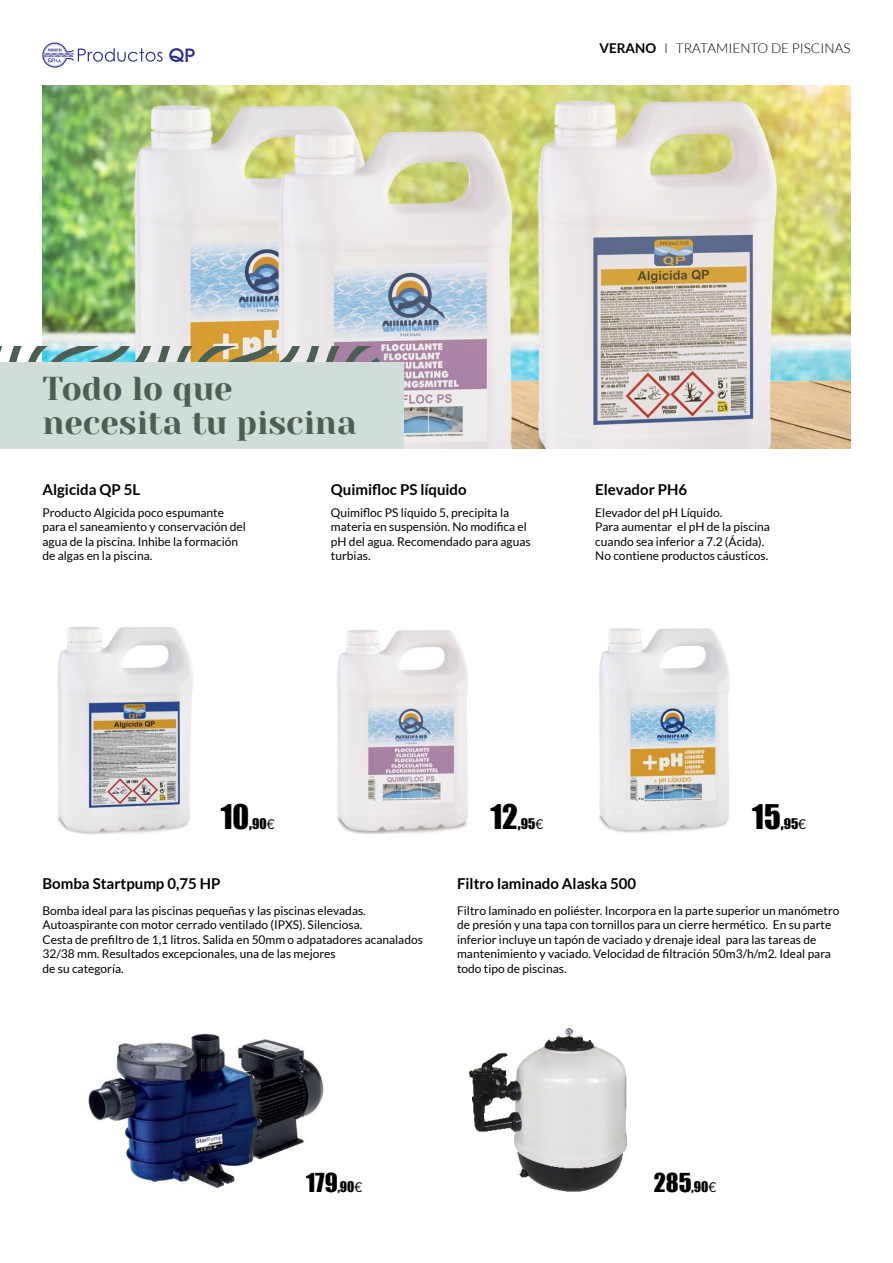
<style>
.page{position:relative;width:893px;height:1263px;background:#fff}
.page>*{position:absolute;margin:0;border:0;box-sizing:border-box;transform-origin:0 0}
.Títulos_cosas{font:33px "Yeseva One";color:#4b6053}
.t1{font:31.2px "Impact";color:#000}
.t2{font:24px "Impact";color:#000}
.Títulos_productos{font:700 15px "Lato";color:#000}
.t3{font:300 13.5px "Lato";color:#000}
.Cuerpo_párrafos_info{font:12px/14.4px "Lato";color:#000}
.s1{font-weight:700}
.s2{font-size:17.55px}
.s3{font-size:13.5px}
.s4{font-family:"Lato";font-size:13.5px}
</style>
<div class="page">
<img style="left:43px;top:85px;width:807px;height:364px">
<img style="left:57px;top:626px;width:136px;height:209px">
<img style="left:337px;top:630px;width:131px;height:203px">
<img style="left:88px;top:1033px;width:235px;height:155px">
<img style="left:599px;top:628px;width:131px;height:205px">
<img style="left:469px;top:1028px;width:158px;height:164px">
<svg style="left:0;top:347px;width:382px;height:15px"></svg>
<div style="left:0;top:362px;width:404px;height:87px;background:#d1ddd8"></div>
<svg style="left:169px;top:48px;width:26px;height:14px"></svg>
<svg style="left:42px;top:43px;width:121px;height:25px"></svg>
<p class="Títulos_cosas" style="left:43px;top:364px;width:192px">Todo lo que</p>
<p class="Títulos_cosas" style="left:43px;top:399px;width:316px">necesita tu piscina</p>
<p class="t3" style="left:599px;top:41px;width:252px"><span class="s1">VERANO</span> I TRATAMIENTO DE PISCINAS</p>
<p class="Títulos_productos" style="left:42px;top:481px;width:99px">Algicida QP 5L</p>
<p class="Títulos_productos" style="left:331px;top:481px;width:137px">Quimifloc PS líquido</p>
<p class="Títulos_productos" style="left:595px;top:481px;width:93px">Elevador PH6</p>
<p class="Cuerpo_párrafos_info" style="left:42px;top:505px;width:205px">Producto Algicida poco espumante para el saneamiento y conservación del agua de la piscina. Inhibe la formación de algas en la piscina.</p>
<p class="Cuerpo_párrafos_info" style="left:331px;top:505px;width:201px">Quimifloc PS líquido 5, precipita la materia en suspensión. No modifica el pH del agua. Recomendado para aguas turbias.</p>
<p class="Cuerpo_párrafos_info" style="left:595px;top:505px;width:128px">Elevador del pH Líquido.</p>
<p class="Cuerpo_párrafos_info" style="left:595px;top:519px;width:176px">Para aumentar el pH de la piscina cuando sea inferior a 7.2 (Ácida).</p>
<p class="Cuerpo_párrafos_info" style="left:595px;top:548px;width:175px">No contiene productos cáusticos.</p>
<p class="t1" style="left:221px;top:793px;width:55px">10<span class="s2">,</span><span class="s3">90</span><span class="s4">€</span></p>
<p class="t1" style="left:490px;top:793px;width:54px">12<span class="s2">,</span><span class="s3">95</span><span class="s4">€</span></p>
<p class="Títulos_productos" style="left:43px;top:875px;width:179px">Bomba Startpump 0,75 HP</p>
<p class="Títulos_productos" style="left:457px;top:875px;width:181px">Filtro laminado Alaska 500</p>
<p class="t1" style="left:752px;top:793px;width:55px">15<span class="s2">,</span><span class="s3">95</span><span class="s4">€</span></p>
<p class="Cuerpo_párrafos_info" style="left:43px;top:903px;width:325px">Bomba ideal para las piscinas pequeñas y las piscinas elevadas.<br>Autoaspirante con motor cerrado ventilado (IPXS). Silenciosa.</p>
<p class="Cuerpo_párrafos_info" style="left:43px;top:932px;width:382px">Cesta de prefiltro de 1,1 litros. Salida en 50mm o adpatadores acanalados<br>32/38 mm. Resultados excepcionales, una de las mejores</p>
<p class="Cuerpo_párrafos_info" style="left:43px;top:961px;width:83px">de su categoría.</p>
<p class="Cuerpo_párrafos_info" style="left:457px;top:903px;width:384px">Filtro laminado en poliéster. Incorpora en la parte superior un manómetro de presión y una tapa con tornillos para un cierre hermético. En su parte inferior incluye un tapón de vaciado y drenaje ideal para las tareas de mantenimiento y vaciado. Velocidad de filtración 50m3/h/m2. Ideal para todo tipo de piscinas.</p>
<p class="t2" style="left:306px;top:1163px;width:58px">179<span class="s3">,90</span><span class="s4">€</span></p>
<p class="t2" style="left:654px;top:1163px;width:64px">285<span class="s3">,90</span><span class="s4">€</span></p>
</div>
